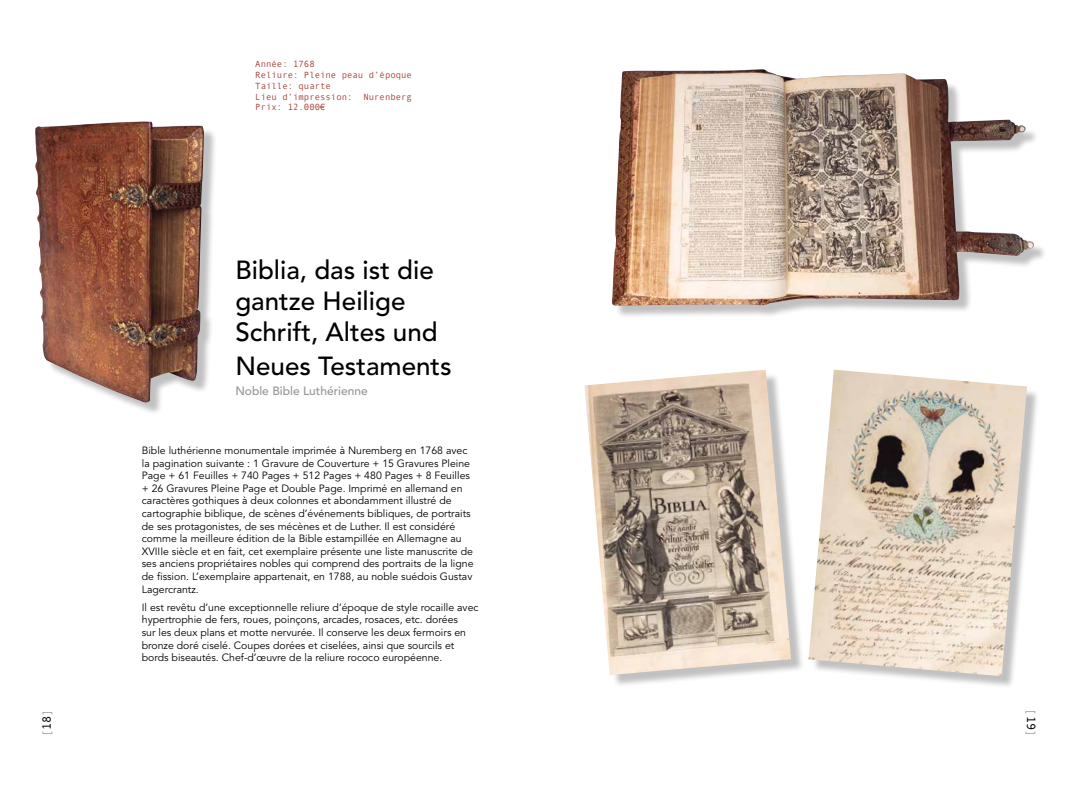
<style>
.page{position:relative;width:1078px;height:794px;background:#fff}
.page>*{position:absolute;margin:0;border:0;box-sizing:border-box;transform-origin:0 0}
.t1{font:500 26px/31.2px "Avenir";color:#000}
.t2{font:500 12px "Avenir";color:#939598}
.t3{font:12px "Andale Mono";color:#a7a9ac}
.t4{font:10.5px/12.6px "Avenir";color:#000}
.t5{font:9px/10.8px "Andale Mono";color:#a7423b}
.s1{color:#000}
</style>
<div class="page">
<div style="left:614px;top:72px;width:433px;height:247px;background:#000;opacity:.25"></div>
<img style="left:612px;top:69px;width:421px;height:237px">
<div style="left:38px;top:124px;width:179px;height:292px;background:#000;opacity:.25"></div>
<img style="left:35px;top:121px;width:169px;height:281px">
<div style="left:587px;top:372px;width:217px;height:316px;background:#000;opacity:.25"></div>
<img style="left:584px;top:369px;width:206px;height:306px">
<div style="left:811px;top:372px;width:228px;height:317px;background:#000;opacity:.25"></div>
<img style="left:808px;top:369px;width:218px;height:307px">
<p class="t5" style="left:255px;top:59px;width:158px">Année: 1768<br>Reliure: Pleine peau d’époque<br>Taille: quarte<br>Lieu d’impression: Nurenberg<br>Prix: 12.000€</p>
<h1 class="t1" style="left:235px;top:255px;width:204px">Biblia, das ist die gantze Heilige<br>Schrift, Altes und</h1>
<h1 class="t1" style="left:235px;top:351px;width:218px">Neues Testaments</h1>
<p class="t2" style="left:235px;top:384px;width:134px">Noble Bible Luthérienne</p>
<p class="t4" style="left:142px;top:444px;width:333px">Bible luthérienne monumentale imprimée à Nuremberg en 1768 avec la pagination suivante : 1 Gravure de Couverture + 15 Gravures Pleine Page + 61 Feuilles + 740 Pages + 512 Pages + 480 Pages + 8 Feuilles + 26 Gravures Pleine Page et Double Page. Imprimé en allemand en caractères gothiques à deux colonnes et abondamment illustré de cartographie biblique, de scènes d’événements bibliques, de portraits de ses protagonistes, de ses mécènes et de Luther. Il est considéré comme la meilleure édition de la Bible estampillée en Allemagne au XVIIIe siècle et en fait, cet exemplaire présente une liste manuscrite de ses anciens propriétaires nobles qui comprend des portraits de la ligne de fission. L’exemplaire appartenait, en 1788, au noble suédois Gustav Lagercrantz.</p>
<p class="t4" style="left:142px;top:601px;width:338px">Il est revêtu d’une exceptionnelle reliure d’époque de style rocaille avec hypertrophie de fers, roues, poinçons, arcades, rosaces, etc. dorées<br>sur les deux plans et motte nervurée. Il conserve les deux fermoirs en bronze doré ciselé. Coupes dorées et ciselées, ainsi que sourcils et bords biseautés. Chef-d’œuvre de la reliure rococo européenne.</p>
<p class="t3" style="left:40px;top:737px;width:30px;rotate:-90deg">[<span class="s1">18</span>]</p>
<p class="t3" style="left:1037px;top:708px;width:30px;rotate:90deg">[<span class="s1">19</span>]</p>
</div>
